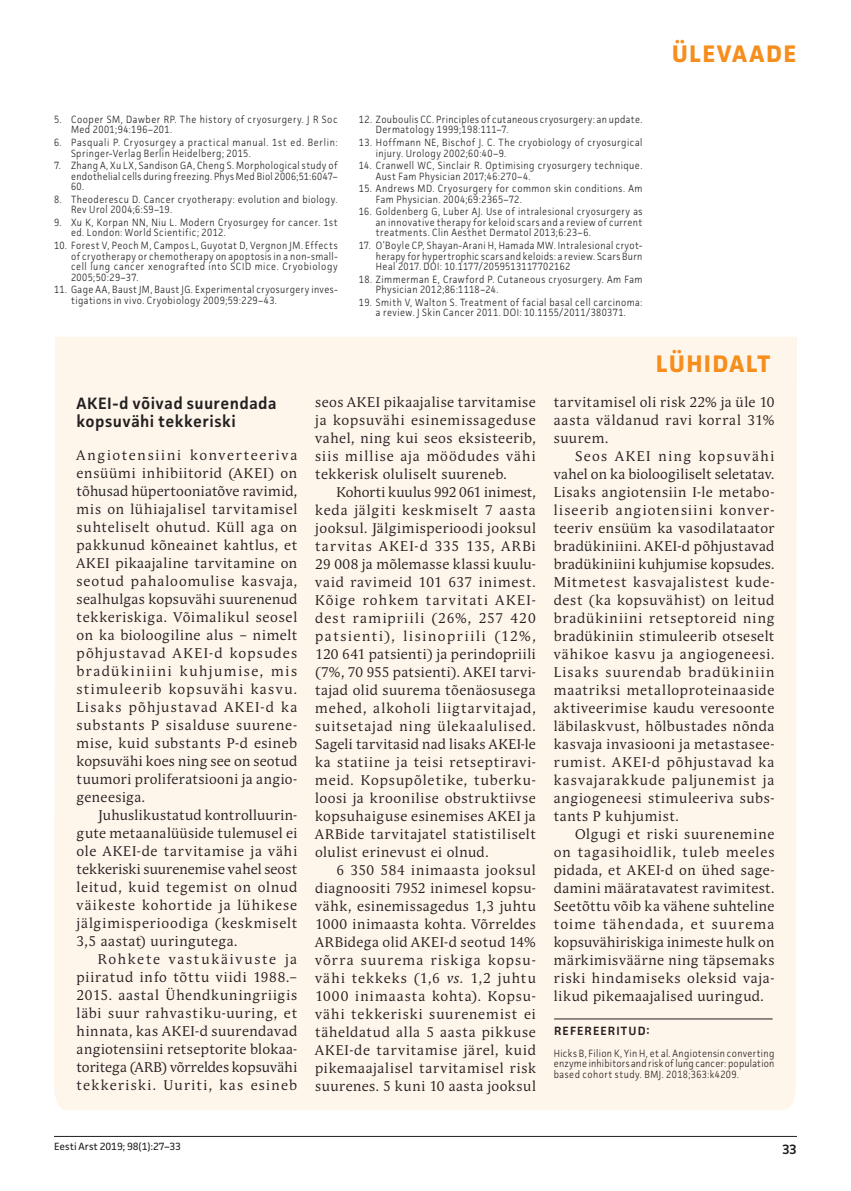
<style>
.page{position:relative;width:851px;height:1191px;background:#fff}
.page>*{position:absolute;margin:0;border:0;box-sizing:border-box;transform-origin:0 0}
.t1{font:700 24px "Facit";letter-spacing:.05em;color:#f68e1e}
.t2{font:600 16.5px/18px "Facit";letter-spacing:.025em;color:#231f20}
.t3{font:13.95px/18px "Andulka Book Pro";letter-spacing:.05em;color:#231f20;text-align:justify}
.t4{font:600 13.5px "Facit";color:#231f20}
.t5{font:600 12px "Facit";letter-spacing:.09em;color:#231f20}
.t6{font:300 10.5px/10.5px "Facit";letter-spacing:.045em;color:#231f20;scale:.9 1}
.t7{font:300 10.5px/10.5px "Facit";letter-spacing:.065em;color:#231f20;scale:.9 1}
.t8{font:10.5px "Facit";letter-spacing:-.005em;color:#231f20}
.s1{font-style:italic}
</style>
<div class="page">
<hr style="left:54px;top:1136px;width:742px;height:1px;background:#231f20">
<div style="left:54px;top:337px;width:742px;height:773px;background:#fef6eb"></div>
<hr style="left:554px;top:1018px;width:218px;height:1px;background:#231f20">
<p class="t6" style="left:71px;top:114px;width:298px;text-indent:-17px">5. Cooper SM, Dawber RP. The history of cryosurgery. J R Soc<br>Med 2001;94:196–201.</p>
<p class="t7" style="left:71px;top:137px;width:297px;text-indent:-17px">6. Pasquali P. Cryosurgey a practical manual. 1st ed. Berlin:<br>Springer-Verlag Berlin Heidelberg; 2015.</p>
<p class="t6" style="left:71px;top:160px;width:297px;text-align:justify;text-indent:-17px">7. Zhang A, Xu LX, Sandison GA, Cheng S. Morphological study of endothelial cells during freezing. Phys Med Biol 2006;51:6047– 60.</p>
<p class="t6" style="left:71px;top:194px;width:297px;text-indent:-17px">8. Theoderescu D. Cancer cryotherapy: evolution and biology.<br>Rev Urol 2004;6:S9–19.</p>
<p class="t6" style="left:71px;top:217px;width:297px;text-indent:-17px">9. Xu K, Korpan NN, Niu L. Modern Cryosurgey for cancer. 1st ed. London: World Scientific; 2012.</p>
<p class="t6" style="left:71px;top:240px;width:297px;text-align:justify;text-indent:-17px">10. Forest V, Peoch M, Campos L, Guyotat D, Vergnon JM. Effects of cryotherapy or chemotherapy on apoptosis in a non-small&shy;cell lung cancer xenografted into SCID mice. Cryobiology 2005;50:29–37.</p>
<p class="t6" style="left:71px;top:284px;width:297px;text-indent:-17px">11. Gage AA, Baust JM, Baust JG. Experimental cryosurgery inves&shy;tigations in vivo. Cryobiology 2009;59:229–43.</p>
<h1 class="t1" style="left:671px;top:39px;width:34px">ÜLEVAADE</h1>
<p class="t6" style="left:376px;top:114px;width:297px;text-indent:-17px">12. Zouboulis CC. Principles of cutaneous cryosurgery: an update.<br>Dermatology 1999;198:111–7.</p>
<p class="t6" style="left:376px;top:137px;width:298px;text-indent:-17px">13. Hoffmann NE, Bischof J. C. The cryobiology of cryosurgical injury. Urology 2002;60:40–9.</p>
<p class="t6" style="left:376px;top:160px;width:297px;text-indent:-17px">14. Cranwell WC, Sinclair R. Optimising cryosurgery technique.<br>Aust Fam Physician 2017;46:270–4.</p>
<p class="t6" style="left:376px;top:183px;width:297px;text-indent:-17px">15. Andrews MD. Cryosurgery for common skin conditions. Am<br>Fam Physician. 2004;69:2365–72.</p>
<p class="t6" style="left:376px;top:206px;width:297px;text-align:justify;text-indent:-17px">16. Goldenberg G, Luber AJ. Use of intralesional cryosurgery as an innovative therapy for keloid scars and a review of current treatments. Clin Aesthet Dermatol 2013;6:23–6.</p>
<p class="t6" style="left:376px;top:240px;width:297px;text-align:justify;text-indent:-17px">17. O’Boyle CP, Shayan-Arani H, Hamada MW. Intralesional cryot&shy;herapy for hypertrophic scars and keloids: a review. Scars Burn Heal 2017. DOI: 10.1177/2059513117702162</p>
<p class="t6" style="left:376px;top:273px;width:297px;text-indent:-17px">18. Zimmerman E, Crawford P. Cutaneous cryosurgery. Am Fam<br>Physician 2012;86:1118–24.</p>
<p class="t6" style="left:359px;top:297px;width:316px;text-align:center">19. Smith V, Walton S. Treatment of facial basal cell carcinoma: a review. J Skin Cancer 2011. DOI: 10.1155/2011/380371.</p>
<h1 class="t1" style="left:655px;top:348px;width:116px">LÜH IDALT</h1>
<p class="t2" style="left:77px;top:393px;width:201px">AKEI-d võivad suurendada kopsuvähi tekkeriski</p>
<p class="t3" style="left:77px;top:446px;width:222px">Angiotensiini konverteeriva ensüümi inhibiitorid (AKEI) on tõhusad hüpertooniatõve ravimid, mis on lühiajalisel tarvitamisel suhteliselt ohutud. Küll aga on pakkunud kõneainet kahtlus, et AKEI pikaajaline tarvitamine on seotud pahaloomulise kasvaja, sealhulgas kopsuvähi suurenenud tekkeriskiga. Võimalikul seosel on ka bioloogiline alus – nimelt põhjustavad AKEI-d kopsudes bradükiniini kuhjumise, mis stimuleerib kopsuvähi kasvu.<br>Lisaks põhjustavad AKEI-d ka substants P sisalduse suurene&shy;mise, kuid substants P-d esineb kopsuvähi koes ning see on seotud tuumori proliferatsiooni ja angio&shy;geneesiga.</p>
<p class="t3" style="left:77px;top:806px;width:222px;text-indent:21px">Juhuslikustatud kontrolluurin&shy;gute metaanalüüside tulemusel ei ole AKEI-de tarvitamise ja vähi tekkeriski suurenemise vahel seost leitud, kuid tegemist on olnud väikeste kohortide ja lühikese jälgimisperioodiga (keskmiselt 3,5 aastat) uuringutega.</p>
<p class="t3" style="left:77px;top:950px;width:222px;text-indent:21px">Rohkete vastukäivuste ja piiratud info tõttu viidi 1988.– 2015. aastal Ühendkuningriigis läbi suur rahvastiku-uuring, et hinnata, kas AKEI-d suurendavad angiotensiini retseptorite blokaa&shy;toritega (ARB) võrreldes kopsuvähi tekkeriski. Uuriti, kas esineb</p>
<p class="t3" style="left:315px;top:393px;width:222px">seos AKEI pikaajalise tarvitamise ja kopsuvähi esinemissageduse vahel, ning kui seos eksisteerib, siis millise aja möödudes vähi tekkerisk oluliselt suureneb.</p>
<p class="t3" style="left:315px;top:483px;width:222px;text-indent:21px">Kohorti kuulus 992 061 inimest, keda jälgiti keskmiselt 7 aasta jooksul. Jälgimisperioodi jooksul tarvitas AKEI-d 335 135, ARBi 29 008 ja mõlemasse klassi kuulu&shy;vaid ravimeid 101 637 inimest.<br>Kõige rohkem tarvitati AKEI&shy;dest ramipriili (26%, 257 420 patsienti), lisinopriili (12%, 120 641 patsienti) ja perindopriili (7%, 70 955 patsienti). AKEI tarvi&shy;tajad olid suurema tõenäosusega mehed, alkoholi liigtarvitajad, suitsetajad ning ülekaalulised.<br>Sageli tarvitasid nad lisaks AKEI-le ka statiine ja teisi retseptiravi&shy;meid. Kopsupõletike, tuberku&shy;loosi ja kroonilise obstruktiivse kopsuhaiguse esinemises AKEI ja ARBide tarvitajatel statistiliselt olulist erinevust ei olnud.</p>
<p class="t3" style="left:315px;top:861px;width:222px;text-indent:21px">6 350 584 inimaasta jooksul diagnoositi 7952 inimesel kopsu&shy;vähk, esinemissagedus 1,3 juhtu 1000 inimaasta kohta. Võrreldes ARBidega olid AKEI-d seotud 14% võrra suurema riskiga kopsu&shy;vähi tekkeks (1,6 <span class="s1">vs.</span> 1,2 juhtu 1000 inimaasta kohta). Kopsu&shy;vähi tekkeriski suurenemist ei täheldatud alla 5 aasta pikkuse AKEI-de tarvitamise järel, kuid pikemaajalisel tarvitamisel risk suurenes. 5 kuni 10 aasta jooksul</p>
<p class="t3" style="left:553px;top:393px;width:222px">tarvitamisel oli risk 22% ja üle 10 aasta väldanud ravi korral 31% suurem.</p>
<p class="t3" style="left:553px;top:447px;width:222px;text-indent:21px">Seos AKEI ning kopsuvähi vahel on ka bioloogiliselt seletatav.<br>Lisaks angiotensiin I-le metabo&shy;liseerib angiotensiini konver&shy;teeriv ensüüm ka vasodilataator bradükiniini. AKEI-d põhjustavad bradükiniini kuhjumise kopsudes.<br>Mitmetest kasvajalistest kude&shy;dest (ka kopsuvähist) on leitud bradükiniini retseptoreid ning bradükiniin stimuleerib otseselt vähikoe kasvu ja angiogeneesi.<br>Lisaks suurendab bradükiniin maatriksi metalloproteinaaside aktiveerimise kaudu veresoonte läbilaskvust, hõlbustades nõnda kasvaja invasiooni ja metastasee&shy;rumist. AKEI-d põhjustavad ka kasvajarakkude paljunemist ja angiogeneesi stimuleeriva subs&shy;tants P kuhjumist.</p>
<p class="t3" style="left:553px;top:825px;width:222px;text-indent:21px">Olgugi et riski suurenemine on tagasihoidlik, tuleb meeles pidada, et AKEI-d on ühed sage&shy;damini määratavatest ravimitest.<br>Seetõttu võib ka vähene suhteline toime tähendada, et suurema kopsuvähiriskiga inimeste hulk on märkimisväärne ning täpsemaks riski hindamiseks oleksid vaja&shy;likud pikemaajalised uuringud.</p>
<p class="t5" style="left:554px;top:1023px;width:97px">REFEREERITUD:</p>
<p class="t6" style="left:553px;top:1047px;width:246px;text-align:justify">Hicks B, Filion K, Yin H, et al. Angiotensin converting enzyme inhibitors and risk of lung cancer: population based cohort study. BMJ. 2018;363:k4209.</p>
<p class="t8" style="left:54px;top:1139px;width:128px">Eesti Arst 2019; 98(1):27–33</p>
<p class="t4" style="left:782px;top:1140px;width:16px">33</p>
</div>
